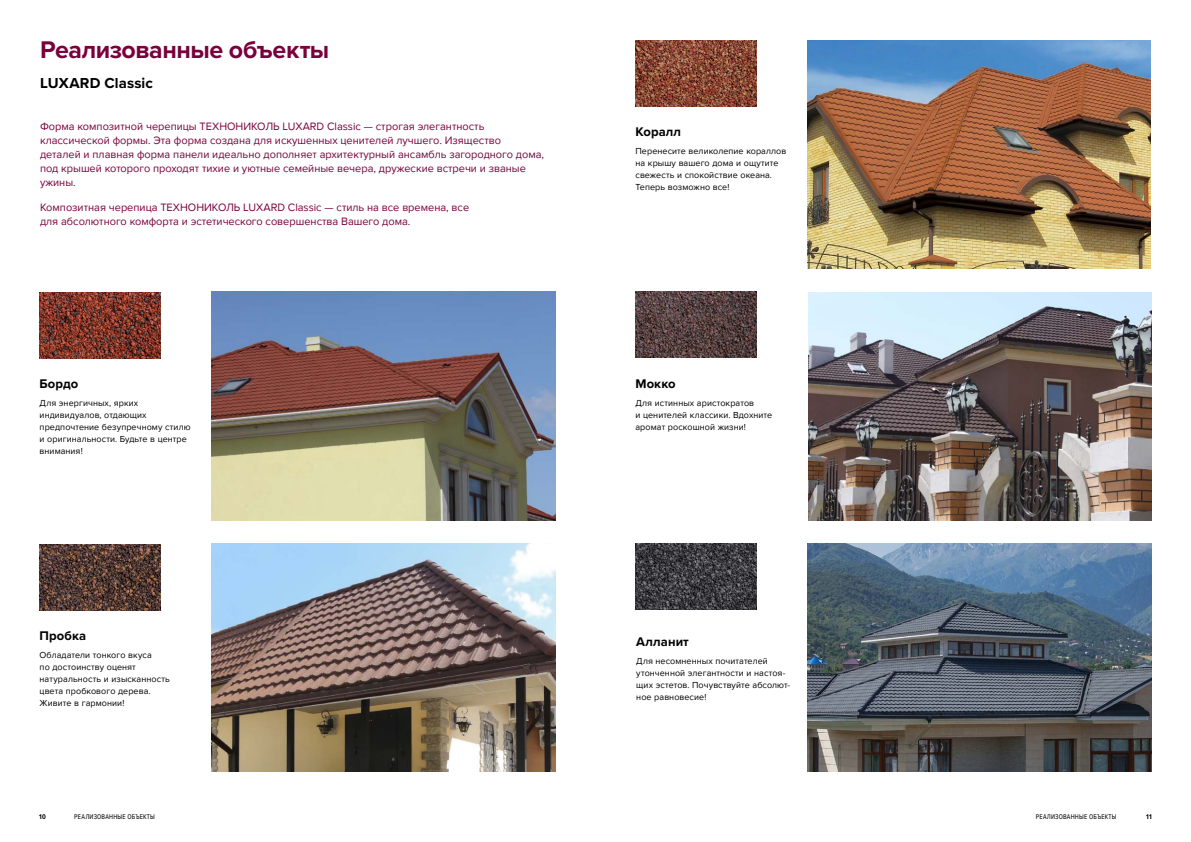
<style>
.page{position:relative;width:1191px;height:842px;background:#fff}
.page>*{position:absolute;margin:0;border:0;box-sizing:border-box;transform-origin:0 0}
.t1{font:700 25px "Proxima Nova";letter-spacing:-.015em;color:#7a003c}
.t2{font:700 15px "Proxima Nova";letter-spacing:.005em;color:#000}
.t3{font:700 13px "Proxima Nova";letter-spacing:.01em;color:#000}
.t4{font:11px/14px "Proxima Nova";color:#7a003c}
.t5{font:9px/12px "Proxima Nova";letter-spacing:.01em;color:#000}
.t6{font:7px "Proxima Nova Cond";letter-spacing:.025em;color:#000}
.t7{font:700 7px "Proxima Nova Cond";color:#000}
</style>
<div class="page">
<img style="left:211px;top:292px;width:344px;height:228px">
<img style="left:40px;top:292px;width:120px;height:66px">
<img style="left:40px;top:544px;width:120px;height:66px">
<img style="left:635px;top:40px;width:121px;height:66px">
<img style="left:635px;top:292px;width:121px;height:66px">
<img style="left:635px;top:544px;width:121px;height:66px">
<img style="left:807px;top:40px;width:343px;height:228px">
<img style="left:807px;top:544px;width:344px;height:228px">
<img style="left:211px;top:544px;width:345px;height:227px">
<img style="left:808px;top:292px;width:343px;height:228px">
<h1 class="t1" style="left:40px;top:35px;width:291px">Реализованные объекты</h1>
<h2 class="t2" style="left:40px;top:74px;width:114px">LUXARD Сlassic</h2>
<p class="t4" style="left:40px;top:120px;width:505px">Форма композитной черепицы ТЕХНОНИКОЛЬ LUXARD Classic — строгая элегантность классической формы. Эта форма создана для искушенных ценителей лучшего. Изящество деталей и плавная форма панели идеально дополняет архитектурный ансамбль загородного дома, под крышей которого проходят тихие и уютные семейные вечера, дружеские встречи и званые ужины.</p>
<p class="t4" style="left:40px;top:201px;width:431px">Композитная черепица ТЕХНОНИКОЛЬ LUXARD Classic — стиль на все времена, все для абсолютного комфорта и эстетического совершенства Вашего дома.</p>
<h3 class="t3" style="left:40px;top:376px;width:40px">Бордо</h3>
<p class="t5" style="left:40px;top:397px;width:152px">Для энергичных, ярких индивидуалов, отдающих предпочтение безупречному стилю и оригинальности. Будьте в центре внимания!</p>
<h3 class="t3" style="left:40px;top:628px;width:48px">Пробка</h3>
<p class="t5" style="left:40px;top:649px;width:132px">Обладатели тонкого вкуса<br>по достоинству оценят натуральность и изысканность цвета пробкового дерева.<br>Живите в гармонии!</p>
<h3 class="t3" style="left:635px;top:124px;width:47px">Коралл</h3>
<p class="t5" style="left:635px;top:145px;width:152px">Перенесите великолепие кораллов на крышу вашего дома и ощутите свежесть и спокойствие океана.<br>Теперь возможно все!</p>
<h3 class="t3" style="left:635px;top:376px;width:42px">Мокко</h3>
<p class="t5" style="left:635px;top:397px;width:138px">Для истинных аристократов<br>и ценителей классики. Вдохните аромат роскошной жизни!</p>
<h3 class="t3" style="left:636px;top:634px;width:54px">Алланит</h3>
<p class="t5" style="left:636px;top:655px;width:155px">Для несомненных почитателей утонченной элегантности и настоя&shy;щих эстетов. Почувствуйте абсолют&shy;ное равновесие!</p>
<p class="t7" style="left:39px;top:813px;width:8px">10</p>
<p class="t7" style="left:1146px;top:813px;width:7px">11</p>
<p class="t6" style="left:74px;top:813px;width:5px">РЕАЛИ</p>
<p class="t6" style="left:94px;top:813px;width:9px">ЗОВАННЫЕ</p>
<p class="t6" style="left:127px;top:813px;width:17px">ОБЪЕКТЫ</p>
<p class="t6" style="left:1036px;top:813px;width:5px">РЕАЛИ</p>
<p class="t6" style="left:1055px;top:813px;width:9px">ЗОВАННЫЕ</p>
<p class="t6" style="left:1089px;top:813px;width:17px">ОБЪЕКТЫ</p>
</div>
